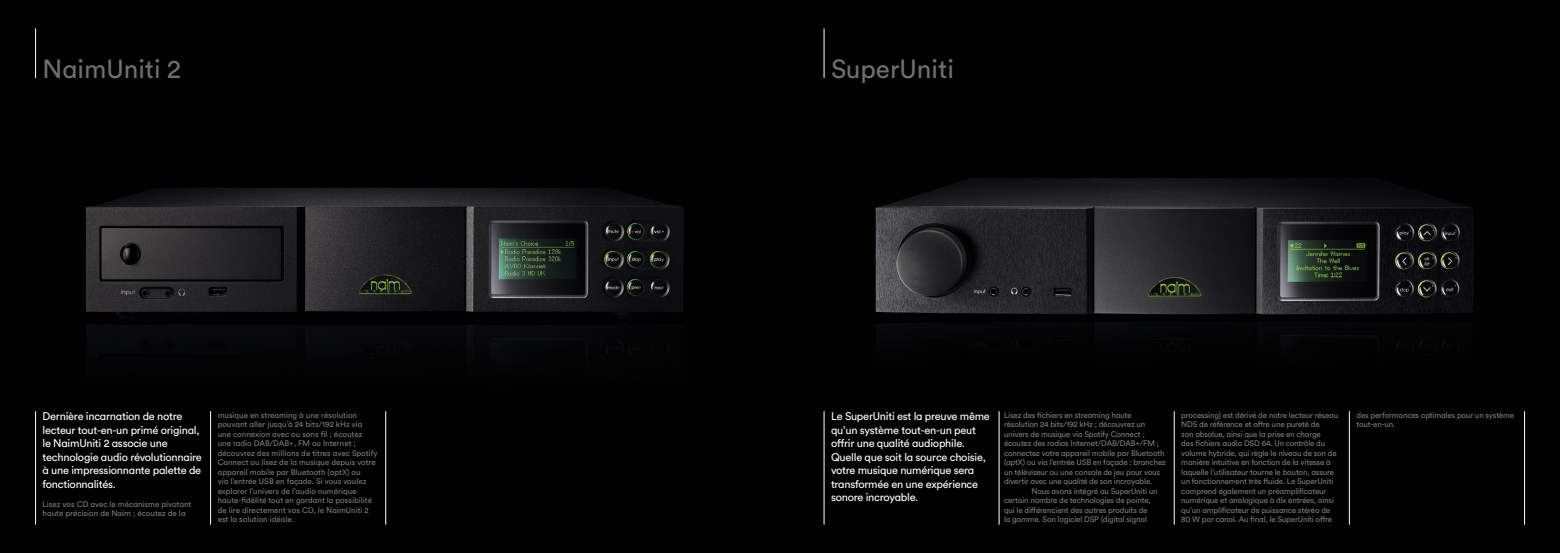
<style>
.page{position:relative;width:1560px;height:553px;background:#fff}
.page>*{position:absolute;margin:0;border:0;box-sizing:border-box;transform-origin:0 0}
.t1{font:26px "Circular Pro";color:#6f6f6f}
.t2{font:11px/13.5px "Circular Pro";letter-spacing:-.02em;color:#fff}
.t3{font:8px/9.5px "Circular Pro";letter-spacing:-.02em;color:#7c7c7c}
.t4{font:8px/9.5px "Circular Pro";color:#7c7c7c}
</style>
<div class="page">
<img style="left:0;top:0;width:1559px;height:553px">
<hr style="left:35px;top:28px;width:1px;height:50px;background:#fff">
<hr style="left:35px;top:411px;width:1px;height:113px;background:#fff">
<hr style="left:210px;top:411px;width:1px;height:113px;background:#fff">
<hr style="left:385px;top:411px;width:1px;height:113px;background:#fff">
<hr style="left:1348px;top:411px;width:1px;height:113px;background:#fff">
<hr style="left:823px;top:411px;width:1px;height:113px;background:#fff">
<hr style="left:1173px;top:411px;width:1px;height:113px;background:#fff">
<hr style="left:998px;top:411px;width:1px;height:113px;background:#fff">
<hr style="left:823px;top:28px;width:1px;height:50px;background:#fff">
<hr style="left:1523px;top:411px;width:1px;height:113px;background:#fff">
<h1 class="t1" style="left:43px;top:51px;width:140px">NaimUniti 2</h1>
<h2 class="t2" style="left:43px;top:409px;width:161px">Dernière incarnation de notre lecteur tout-en-un primé original, le NaimUniti 2 associe une technologie audio révolutionnaire à une impressionnante palette de fonctionnalités.</h2>
<p class="t4" style="left:43px;top:499px;width:150px">Lisez vos CD avec le mécanisme pivotant haute précision de Naim ; écoutez de la</p>
<p class="t4" style="left:218px;top:410px;width:161px">musique en streaming à une résolution pouvant aller jusqu’à 24 bits/192 kHz via une connexion avec ou sans fil ; écoutez une radio DAB/DAB+, FM ou Internet ; découvrez des millions de titres avec Spotify Connect ou lisez de la musique depuis votre appareil mobile par Bluetooth (aptX) ou<br>via l’entrée USB en façade. Si vous voulez explorer l’univers de l’audio numérique haute-fidélité tout en gardant la possibilité de lire directement vos CD, le NaimUniti 2 est la solution idéale.</p>
<h1 class="t1" style="left:831px;top:51px;width:124px">SuperUniti</h1>
<h2 class="t2" style="left:831px;top:409px;width:160px">Le SuperUniti est la preuve même qu’un système tout-en-un peut offrir une qualité audiophile.<br>Quelle que soit la source choisie, votre musique numérique sera transformée en une expérience sonore incroyable.</h2>
<p class="t3" style="left:1003px;top:410px;width:163px">Lisez des fichiers en streaming haute résolution 24 bits/192 kHz ; découvrez un univers de musique via Spotify Connect ; écoutez des radios Internet/DAB/DAB+/FM ; connectez votre appareil mobile par Bluetooth (aptX) ou via l’entrée USB en façade ; branchez un téléviseur ou une console de jeu pour vous divertir avec une qualité de son incroyable.</p>
<p class="t3" style="left:1003px;top:486px;width:155px;text-indent:27px">Nous avons intégré au SuperUniti un certain nombre de technologies de pointe, qui le différencient des autres produits de<br>la gamme. Son logiciel DSP (digital signal</p>
<p class="t3" style="left:1181px;top:410px;width:158px">processing) est dérivé de notre lecteur réseau NDS de référence et offre une pureté de<br>son absolue, ainsi que la prise en charge<br>des fichiers audio DSD 64. Un contrôle du volume hybride, qui règle le niveau de son de manière intuitive en fonction de la vitesse à laquelle l’utilisateur tourne le bouton, assure un fonctionnement très fluide. Le SuperUniti comprend également un préamplificateur numérique et analogique à dix entrées, ainsi qu’un amplificateur de puissance stéréo de 80 W par canal. Au final, le SuperUniti offre</p>
<p class="t3" style="left:1356px;top:409px;width:159px">des performances optimales pour un système tout-en-un.</p>
</div>
